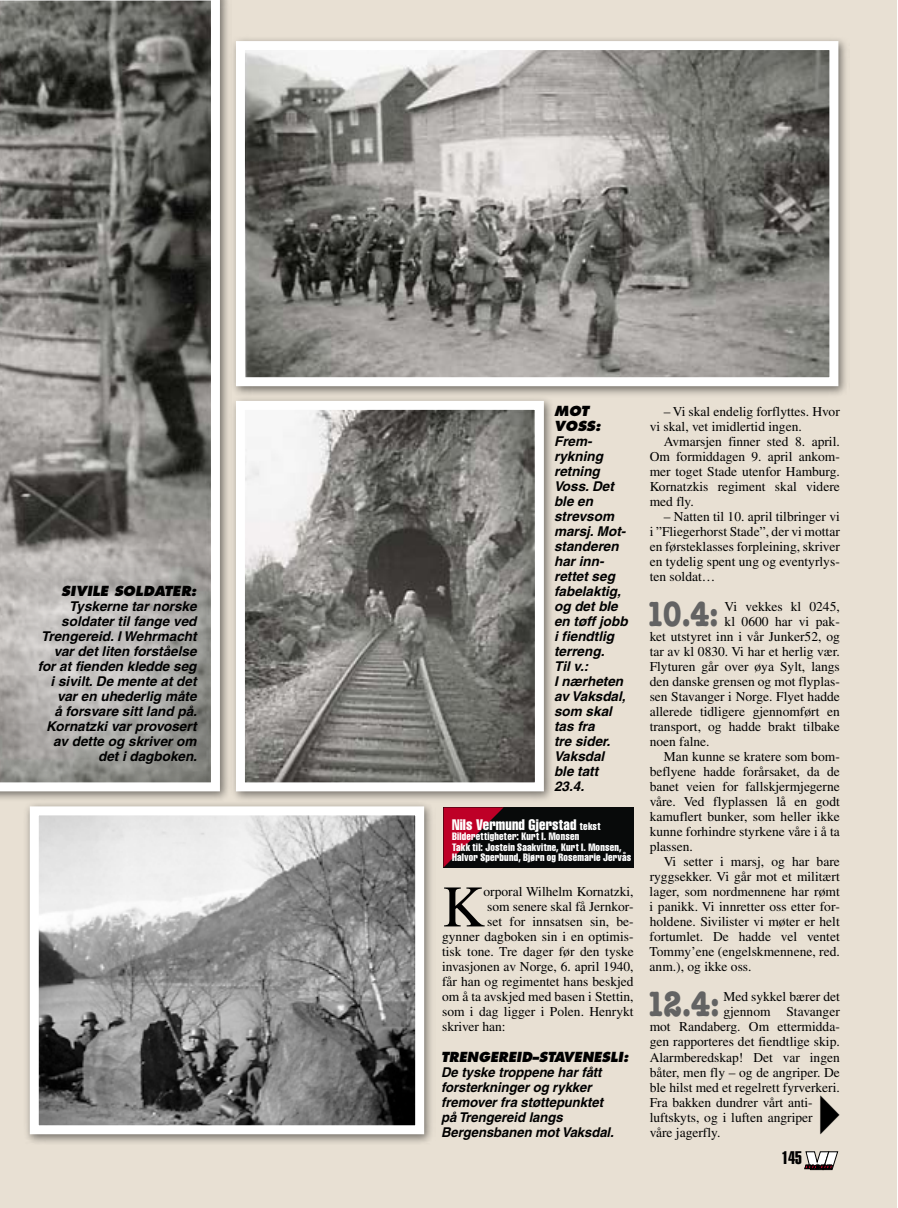
<style>
.page{position:relative;width:898px;height:1208px;background:#fff}
.page>*{position:absolute;margin:0;border:0;box-sizing:border-box;transform-origin:0 0}
.t1{font:58.8px "Times LT Std";color:#000}
.t2{font:700 condensed 35.7px "American Typewriter Std";color:#636363}
.t3{font:700 condensed 35.4px "American Typewriter Std";color:#636363}
.t4{font:18px "Helvetica LT Std Extra Comp";color:#000}
.t5{font:15px "Helvetica LT Std Comp";letter-spacing:.01em;color:#fff}
.t6{font:13.5px/15px "Times LT Std";color:#000;text-align:justify}
.t7{font:italic 700 13.5px/15px "Helvetica";color:#000}
.t8{font:italic 800 13.5px/15px "Futura Std";letter-spacing:-.005em;color:#000}
.t9{font:10.5px/10.5px "Helvetica LT Std Comp";letter-spacing:.02em;color:#fff}
.s1{font-size:10.5px}
</style>
<div class="page">
<div style="left:0;top:0;width:896px;height:1208px;background:#e8e0d3"></div>
<div style="left:0;top:0;width:231px;height:803px;background:#000;opacity:.5"></div>
<svg style="left:0;top:0;width:220px;height:791px;background:#6e6d69"></svg>
<div style="left:229px;top:394px;width:326px;height:408px;background:#000;opacity:.5"></div>
<img style="left:246px;top:411px;width:287px;height:370px">
<div style="left:236px;top:401px;width:307px;height:390px;border:9px solid #fff"></div>
<div style="left:229px;top:34px;width:620px;height:363px;background:#000;opacity:.5"></div>
<img style="left:246px;top:51px;width:582px;height:325px">
<div style="left:236px;top:41px;width:602px;height:345px;border:9px solid #fff"></div>
<svg style="left:1px;top:545px;width:217px;height:242px;background:#b2b0ad"></svg>
<div style="left:23px;top:799px;width:412px;height:346px;background:#000;opacity:.5"></div>
<img style="left:40px;top:816px;width:374px;height:308px">
<div style="left:30px;top:806px;width:394px;height:328px;border:9px solid #fff"></div>
<svg style="left:804px;top:1151px;width:34px;height:20px"></svg>
<div style="left:443px;top:807px;width:190px;height:60px;background:#080a0a"></div>
<svg style="left:443px;top:807px;width:60px;height:60px"></svg>
<p class="t8" style="left:61px;top:584px;width:137px">SIVILE SOLDATER:</p>
<p class="t7" style="left:38px;top:599px;width:161px;text-align:right">Tyskerne tar norske soldater til fange ved<br>Trengereid. I Wehrmacht var det liten forståelse for at fienden kledde seg i sivilt. De mente at det var en uhederlig måte<br>å forsvare sitt land på.<br>Kornatzki var provosert av dette og skriver om det i dagboken.</p>
<p class="t8" style="left:554px;top:404px;width:48px">MOT<br>VOSS :</p>
<p class="t7" style="left:554px;top:434px;width:75px">Frem&shy;rykning retning<br>Voss. Det ble en strevsom marsj. Mot&shy;standeren har inn&shy;rettet seg fabelaktig, og det ble en tøff jobb i fiendtlig terreng.<br>Til v.:<br>I nærheten av Vaksdal, som skal tas fra<br>tre sider.<br>Vaksdal<br>ble tatt<br>23.4.</p>
<p class="t5" style="left:452px;top:814px;width:150px">Nils Vermund Gjerstad <span class="s1">tekst</span></p>
<p class="t9" style="left:452px;top:831px;width:181px">Bilderettigheter: Kurt I. Monsen<br>Takk til: Jostein Saakvitne, Kurt I. Monsen,<br>Halvor Sperbund, Bjørn og Rosemarie Jervås</p>
<h1 class="t1" style="left:442px;top:873px;width:44px">K</h1>
<p class="t6" style="left:483px;top:884px;width:152px">orporal Wilhelm Kornatzki,</p>
<p class="t6" style="left:487px;top:899px;width:148px">som senere skal få Jernkor-</p>
<p class="t6" style="left:487px;top:914px;width:148px">set for innsatsen sin, be-</p>
<p class="t6" style="left:442px;top:929px;width:193px">gynner dagboken sin i en optimis-</p>
<p class="t6" style="left:442px;top:944px;width:193px">tisk tone. Tre dager før den tyske</p>
<p class="t6" style="left:442px;top:959px;width:193px">invasjonen av Norge, 6. april 1940,</p>
<p class="t6" style="left:442px;top:974px;width:193px">får han og regimentet hans beskjed</p>
<p class="t6" style="left:442px;top:989px;width:193px">om å ta avskjed med basen i Stettin,</p>
<p class="t6" style="left:442px;top:1004px;width:193px">som i dag ligger i Polen. Henrykt</p>
<p class="t6" style="left:442px;top:1019px;width:65px">skriver han:</p>
<p class="t8" style="left:441px;top:1049px;width:189px">TRENGEREID–STAVENESLI:</p>
<p class="t7" style="left:441px;top:1064px;width:174px">De tyske troppene har fått forsterkninger og rykker fremover fra støttepunktet på Trengereid langs<br>Bergensbanen mot Vaksdal.</p>
<p class="t6" style="left:649px;top:404px;width:191px;text-indent:14px">– Vi skal endelig forflyttes. Hvor vi skal, vet imidlertid ingen.</p>
<p class="t6" style="left:649px;top:434px;width:191px;text-indent:14px">Avmarsjen finner sted 8. april.<br>Om formiddagen 9. april ankom&shy;mer toget Stade utenfor Hamburg.<br>Kornatzkis regiment skal videre med fly.</p>
<p class="t6" style="left:649px;top:509px;width:192px;text-indent:14px">– Natten til 10. april tilbringer vi i ”Fliegerhorst Stade”, der vi mottar en førsteklasses forpleining, skriver en tydelig spent ung og eventyrlys&shy;ten soldat…</p>
<h3 class="t3" style="left:646px;top:593px;width:74px">10.4:</h3>
<p class="t6" style="left:724px;top:599px;width:117px">Vi vekkes kl 0245,</p>
<p class="t6" style="left:724px;top:614px;width:117px">kl 0600 har vi pak-</p>
<p class="t6" style="left:649px;top:629px;width:191px">ket utstyret inn i vår Junker52, og</p>
<p class="t6" style="left:649px;top:644px;width:192px">tar av kl 0830. Vi har et herlig vær.</p>
<p class="t6" style="left:649px;top:659px;width:192px">Flyturen går over øya Sylt, langs</p>
<p class="t6" style="left:649px;top:674px;width:191px">den danske grensen og mot flyplas-</p>
<p class="t6" style="left:649px;top:689px;width:192px">sen Stavanger i Norge. Flyet hadde</p>
<p class="t6" style="left:649px;top:704px;width:191px">allerede tidligere gjennomført en</p>
<p class="t6" style="left:649px;top:719px;width:191px">transport, og hadde brakt tilbake</p>
<p class="t6" style="left:649px;top:734px;width:61px">noen falne.</p>
<p class="t6" style="left:663px;top:749px;width:177px">Man kunne se kratere som bom-</p>
<p class="t6" style="left:649px;top:764px;width:191px">beflyene hadde forårsaket, da de</p>
<p class="t6" style="left:649px;top:779px;width:191px">banet veien for fallskjermjegerne</p>
<p class="t6" style="left:649px;top:794px;width:192px">våre. Ved flyplassen lå en godt</p>
<p class="t6" style="left:649px;top:809px;width:191px">kamuflert bunker, som heller ikke</p>
<p class="t6" style="left:649px;top:824px;width:192px">kunne forhindre styrkene våre i å ta</p>
<p class="t6" style="left:649px;top:839px;width:45px">plassen.</p>
<p class="t6" style="left:663px;top:854px;width:177px">Vi setter i marsj, og har bare</p>
<p class="t6" style="left:649px;top:869px;width:191px">ryggsekker. Vi går mot et militært</p>
<p class="t6" style="left:649px;top:884px;width:191px">lager, som nordmennene har rømt</p>
<p class="t6" style="left:649px;top:899px;width:192px">i panikk. Vi innretter oss etter for-</p>
<p class="t6" style="left:649px;top:914px;width:191px">holdene. Sivilister vi møter er helt</p>
<p class="t6" style="left:649px;top:929px;width:191px">fortumlet. De hadde vel ventet</p>
<p class="t6" style="left:649px;top:944px;width:191px">Tommy’ene (engelskmennene, red.</p>
<p class="t6" style="left:649px;top:959px;width:103px">anm.), og ikke oss.</p>
<h2 class="t2" style="left:646px;top:983px;width:75px">12.4:</h2>
<p class="t6" style="left:723px;top:989px;width:118px">Med sykkel bærer det</p>
<p class="t6" style="left:723px;top:1004px;width:118px">gjennom Stavanger</p>
<p class="t6" style="left:649px;top:1019px;width:191px">mot Randaberg. Om ettermidda-</p>
<p class="t6" style="left:649px;top:1034px;width:191px">gen rapporteres det fiendtlige skip.</p>
<p class="t6" style="left:649px;top:1049px;width:191px">Alarmberedskap! Det var ingen</p>
<p class="t6" style="left:649px;top:1064px;width:192px">båter, men fly – og de angriper. De</p>
<p class="t6" style="left:649px;top:1079px;width:191px">ble hilst med et regelrett fyrverkeri.</p>
<p class="t6" style="left:649px;top:1094px;width:164px">Fra bakken dundrer vårt anti-</p>
<p class="t6" style="left:649px;top:1109px;width:164px">luftskyts, og i luften angriper</p>
<p class="t6" style="left:649px;top:1124px;width:72px">våre jagerfly.</p>
<h3 class="t4" style="left:781px;top:1147px;width:21px">145</h3>
</div>
